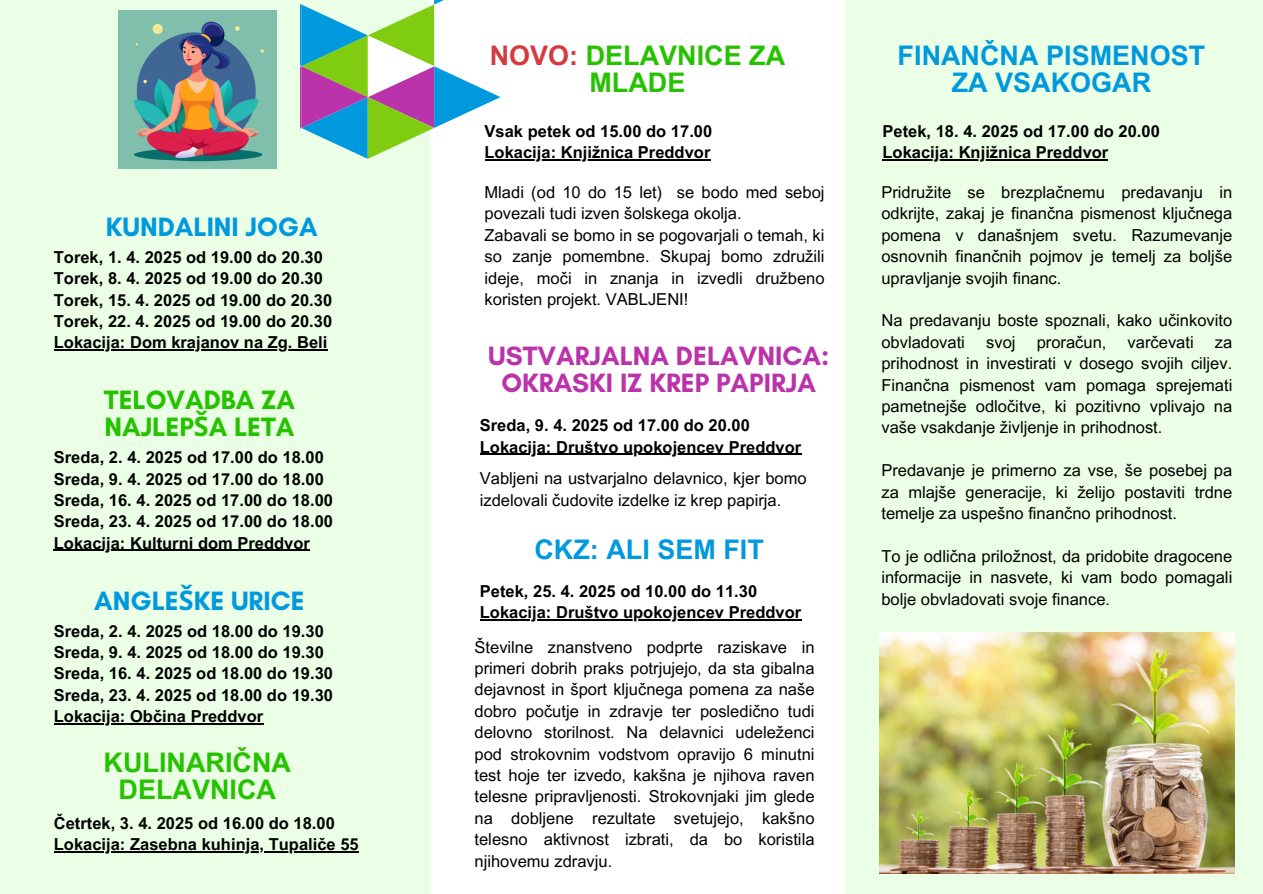
<style>
.page{position:relative;width:1263px;height:894px;background:#fff}
.page>*{position:absolute;margin:0;border:0;box-sizing:border-box;transform-origin:0 0}
.t1{font:700 27px/27px "Glacial Indifference";color:#b3a;text-align:center}
.t2{font:700 27px/27px "Arial MT Pro";color:#25c200;text-align:center}
.t3{font:700 27px/27px "Arial MT Pro";color:#09d;text-align:center}
.t4{font:700 27px "Glacial Indifference";color:#09d}
.t5{font:700 27px/27px "Glacial Indifference";color:#25c200}
.t6{font:16.5px/21.3px "Arial MT Pro";color:#000;text-align:justify}
.t7{font:700 16.5px/21.3px "Arial MT Pro";color:#000}
.s1{font-family:"Noto Sans"}
.s2{color:#d23c41}
</style>
<div class="page">
<div style="left:0;top:0;width:1263px;height:893px;background:#eaffe5"></div>
<div style="left:430px;top:0;width:415px;height:893px;background:#fff"></div>
<svg style="left:300px;top:0;width:200px;height:159px"></svg>
<img style="left:118px;top:10px;width:159px;height:159px">
<hr style="left:54px;top:549px;width:256px;height:2px;background:#000">
<hr style="left:480px;top:453px;width:321px;height:1px;background:#000">
<hr style="left:54px;top:723px;width:209px;height:1px;background:#000">
<hr style="left:485px;top:159px;width:225px;height:1px;background:#000">
<hr style="left:480px;top:619px;width:321px;height:1px;background:#000">
<hr style="left:54px;top:349px;width:273px;height:1px;background:#000">
<hr style="left:882px;top:159px;width:226px;height:1px;background:#000">
<hr style="left:54px;top:851px;width:305px;height:1px;background:#000">
<img style="left:879px;top:632px;width:356px;height:241px">
<h2 class="t4" style="left:106px;top:210px;width:213px">KUNDALINI JOGA</h2>
<h1 class="t7" style="left:54px;top:248px;width:280px">Torek, 1. 4. 2025 od 19.00 do 20.30<br>Torek, 8. 4. 2025 od 19.00 do 20.30<br>Torek, 15. 4. 2025 od 19.00 do 20.30<br>Torek, 22. 4. 2025 od 19.00 do 20.30</h1>
<h2 class="t7" style="left:54px;top:334px;width:275px">Lokacija: Dom krajanov na Zg. Beli</h2>
<h2 class="t5" style="left:104px;top:386px;width:193px">TELOVADBA ZA<br>NAJLEP<span class="s1">Š</span>A LETA</h2>
<p class="t7" style="left:54px;top:448px;width:281px">Sreda, 2. 4. 2025 od 17.00 do 18.00<br>Sreda, 9. 4. 2025 od 17.00 do 18.00<br>Sreda, 16. 4. 2025 od 17.00 do 18.00<br>Sreda, 23. 4. 2025 od 17.00 do 18.00</p>
<p class="t7" style="left:54px;top:534px;width:258px">Lokacija: Kulturni dom Preddvor</p>
<p class="t4" style="left:94px;top:583px;width:212px">ANGLE<span class="s1">Š</span>KE URICE</p>
<h1 class="t7" style="left:54px;top:622px;width:281px">Sreda, 2. 4. 2025 od 18.00 do 19.30<br>Sreda, 9. 4. 2025 od 18.00 do 19.30<br>Sreda, 16. 4. 2025 od 18.00 do 19.30<br>Sreda, 23. 4. 2025 od 18.00 do 19.30</h1>
<h2 class="t7" style="left:54px;top:707px;width:211px">Lokacija: Občina Preddvor</h2>
<p class="t2" style="left:104px;top:751px;width:189px">KULINARIČNA<br>DELAVNICA</p>
<p class="t7" style="left:54px;top:814px;width:283px">Četrtek, 3. 4. 2025 od 16.00 do 18.00</p>
<p class="t7" style="left:54px;top:835px;width:306px">Lokacija: Zasebna kuhinja, Tupaliče 55</p>
<p class="t2" style="left:490px;top:45px;width:297px"><span class="s2">NOVO:</span> DELAVNICE ZA<br>MLADE</p>
<h2 class="t7" style="left:485px;top:122px;width:229px">Vsak petek od 15.00 do 17.00</h2>
<h1 class="t7" style="left:485px;top:143px;width:227px">Lokacija: Knjižnica Preddvor</h1>
<p class="t6" style="left:485px;top:184px;width:341px">Mladi (od 10 do 15 let) se bodo med seboj povezali tudi izven šolskega okolja.</p>
<h1 class="t6" style="left:485px;top:226px;width:341px">Zabavali se bomo in se pogovarjali o temah, ki so zanje pomembne. Skupaj bomo združili ideje, moči in znanja in izvedli družbeno koristen projekt. VABLJENI!</h1>
<h1 class="t1" style="left:488px;top:341px;width:343px">USTVARJALNA DELAVNICA:<br>OKRASKI IZ KREP PAPIRJA</h1>
<h1 class="t7" style="left:480px;top:416px;width:272px">Sreda, 9. 4. 2025 od 17.00 do 20.00</h1>
<h2 class="t7" style="left:480px;top:438px;width:323px">Lokacija: Društvo upokojencev Preddvor</h2>
<p class="t6" style="left:480px;top:469px;width:328px;line-height:22.5px">Vabljeni na ustvarjalno delavnico, kjer bomo izdelovali čudovite izdelke iz krep papirja.</p>
<h2 class="t3" style="left:534px;top:539px;width:231px">CKZ: ALI SEM FIT</h2>
<h1 class="t7" style="left:480px;top:582px;width:279px">Petek, 25. 4. 2025 od 10.00 do 11.30</h1>
<h2 class="t7" style="left:480px;top:603px;width:323px">Lokacija: Društvo upokojencev Preddvor</h2>
<h1 class="t6" style="left:474px;top:638px;width:341px">Številne znanstveno podprte raziskave in primeri dobrih praks potrjujejo, da sta gibalna dejavnost in šport ključnega pomena za naše dobro počutje in zdravje ter posledično tudi delovno storilnost. Na delavnici udeleženci pod strokovnim vodstvom opravijo 6 minutni test hoje ter izvedo, kakšna je njihova raven telesne pripravljenosti. Strokovnjaki jim glede na dobljene rezultate svetujejo, kakšno telesno aktivnost izbrati, da bo koristila njihovemu zdravju.</h1>
<p class="t3" style="left:898px;top:45px;width:309px">FINANČNA PISMENOST<br>ZA VSAKOGAR</p>
<p class="t7" style="left:882px;top:122px;width:279px">Petek, 18. 4. 2025 od 17.00 do 20.00</p>
<p class="t7" style="left:882px;top:143px;width:227px">Lokacija: Knjižnica Preddvor</p>
<p class="t6" style="left:881px;top:184px;width:352px">Pridružite se brezplačnemu predavanju in odkrijte, zakaj je finančna pismenost ključnega pomena v današnjem svetu. Razumevanje osnovnih finančnih pojmov je temelj za boljše upravljanje svojih financ.</p>
<p class="t6" style="left:881px;top:312px;width:352px">Na predavanju boste spoznali, kako učinkovito obvladovati</p>
<p class="t6" style="left:986px;top:333px;width:31px">svoj</p>
<p class="t6" style="left:1037px;top:333px;width:71px">proračun,</p>
<p class="t6" style="left:1128px;top:333px;width:68px">varčevati</p>
<p class="t6" style="left:881px;top:333px;width:352px;text-indent:333px">za prihodnost in investirati v dosego svojih ciljev.<br>Finančna pismenost vam pomaga sprejemati pametnejše odločitve, ki pozitivno vplivajo na vaše vsakdanje življenje in prihodnost.</p>
<p class="t6" style="left:881px;top:461px;width:352px">Predavanje je primerno za vse, še posebej pa za mlajše generacije, ki želijo postaviti trdne temelje za uspešno finančno prihodnost.</p>
<p class="t6" style="left:881px;top:547px;width:352px">To je odlična priložnost, da pridobite dragocene informacije in nasvete, ki vam bodo pomagali bolje obvladovati svoje finance.</p>
</div>
